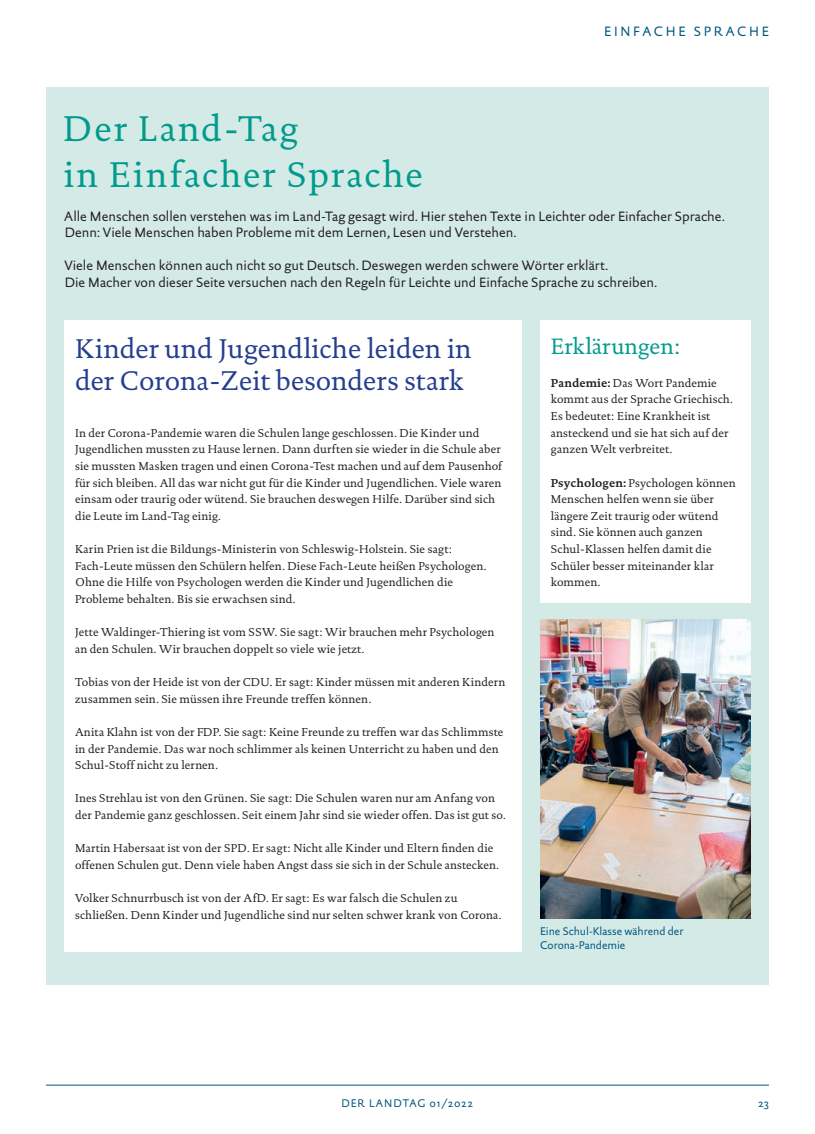
<style>
.page{position:relative;width:815px;height:1134px;background:#fff}
.page>*{position:absolute;margin:0;border:0;box-sizing:border-box;transform-origin:0 0}
.t1{font:36.25px/46.1px "DTL Documenta ST";letter-spacing:.05em;color:#009b8c}
.t2{font:27.5px/32.5px "DTL Documenta ST";letter-spacing:.005em;color:#253f8e}
._013___H3___Meldunge{font:22.5px "DTL Documenta ST";letter-spacing:.005em;color:#009b8c}
.t3{font:13.75px/16.6px "DTL Documenta Sans ST";color:#231f20}
.t4{font:13.75px "DTL Documenta Sans ST";letter-spacing:.2em;color:#00567e}
._024___P2___Fließtex{font:11.62px/16.6px "DTL Documenta ST";letter-spacing:.01em;color:#231f20}
._036___BU___links{font:11.25px/13.8px "DTL Documenta Sans T";letter-spacing:-.005em;color:#00567e}
.t5{font:11.25px "DTL Documenta Sans ST";letter-spacing:.08em;color:#00567e}
.s1{font-weight:700}
</style>
<div class="page">
<div style="left:46px;top:87px;width:723px;height:898px;background:#d3eae7"></div>
<div style="left:64px;top:320px;width:458px;height:632px;background:#fff"></div>
<div style="left:540px;top:320px;width:210px;height:283px;background:#fff"></div>
<hr style="left:46px;top:1085px;width:723px;height:1px;background:#00567e">
<img style="left:540px;top:619px;width:210px;height:300px">
<p class="t4" style="left:604px;top:23px;width:166px">EINFACHE SPRACHE</p>
<p class="t1" style="left:63px;top:106px;width:361px">Der Land-Tag<br>in Einfacher Sprache</p>
<p class="t3" style="left:64px;top:207px;width:662px">Alle Menschen sollen verstehen was im Land-Tag gesagt wird. Hier stehen Texte in Leichter oder Einfacher Sprache.</p>
<p class="t3" style="left:65px;top:224px;width:453px">Denn: Viele Menschen haben Probleme mit dem Lernen, Lesen und Verstehen.</p>
<p class="t3" style="left:64px;top:257px;width:594px">Viele Menschen können auch nicht so gut Deutsch. Deswegen werden schwere Wörter erklärt.<br>Die Macher von dieser Seite versuchen nach den Regeln für Leichte und Einfache Sprache zu schreiben.</p>
<p class="t2" style="left:75px;top:332px;width:398px">Kinder und Jugendliche leiden in der Corona-Zeit besonders stark</p>
<p class="_024___P2___Fließtex" style="left:75px;top:424px;width:429px">In der Corona-Pandemie waren die Schulen lange geschlossen. Die Kinder und Jugendlichen mussten zu Hause lernen. Dann durften sie wieder in die Schule aber sie mussten Masken tragen und einen Corona-Test machen und auf dem Pausenhof für sich bleiben. All das war nicht gut für die Kinder und Jugendlichen. Viele waren einsam oder traurig oder wütend. Sie brauchen deswegen Hilfe. Darüber sind sich die Leute im Land-Tag einig.</p>
<p class="_024___P2___Fließtex" style="left:75px;top:541px;width:413px">Karin Prien ist die Bildungs-Ministerin von Schleswig-Holstein. Sie sagt:<br>Fach-Leute müssen den Schülern helfen. Diese Fach-Leute heißen Psychologen.<br>Ohne die Hilfe von Psychologen werden die Kinder und Jugendlichen die Probleme behalten. Bis sie erwachsen sind.</p>
<p class="_024___P2___Fließtex" style="left:75px;top:624px;width:421px">Jette Waldinger-Thiering ist vom SSW. Sie sagt: Wir brauchen mehr Psychologen an den Schulen. Wir brauchen doppelt so viele wie jetzt.</p>
<p class="_024___P2___Fließtex" style="left:75px;top:674px;width:432px">Tobias von der Heide ist von der CDU. Er sagt: Kinder müssen mit anderen Kindern zusammen sein. Sie müssen ihre Freunde treffen können.</p>
<p class="_024___P2___Fließtex" style="left:75px;top:724px;width:430px">Anita Klahn ist von der FDP. Sie sagt: Keine Freunde zu treffen war das Schlimmste in der Pandemie. Das war noch schlimmer als keinen Unterricht zu haben und den<br>Schul-Stoff nicht zu lernen.</p>
<p class="_024___P2___Fließtex" style="left:75px;top:790px;width:432px">Ines Strehlau ist von den Grünen. Sie sagt: Die Schulen waren nur am Anfang von der Pandemie ganz geschlossen. Seit einem Jahr sind sie wieder offen. Das ist gut so.</p>
<p class="_024___P2___Fließtex" style="left:75px;top:840px;width:425px">Martin Habersaat ist von der SPD. Er sagt: Nicht alle Kinder und Eltern finden die offenen Schulen gut. Denn viele haben Angst dass sie sich in der Schule anstecken.</p>
<p class="_024___P2___Fließtex" style="left:75px;top:890px;width:428px">Volker Schnurrbusch ist von der AfD. Er sagt: Es war falsch die Schulen zu schließen. Denn Kinder und Jugendliche sind nur selten schwer krank von Corona.</p>
<p class="_013___H3___Meldunge" style="left:551px;top:333px;width:131px">Erklärungen:</p>
<p class="_024___P2___Fließtex" style="left:551px;top:374px;width:184px"><span class="s1">Pandemie:</span> Das Wort Pandemie kommt aus der Sprache Griechisch.<br>Es bedeutet: Eine Krankheit ist ansteckend und sie hat sich auf der ganzen Welt verbreitet.</p>
<p class="_024___P2___Fließtex" style="left:551px;top:474px;width:186px"><span class="s1">Psychologen:</span> Psychologen können<br>Menschen helfen wenn sie über längere Zeit traurig oder wütend sind. Sie können auch ganzen<br>Schul-Klassen helfen damit die<br>Schüler besser miteinander klar kommen.</p>
<p class="_036___BU___links" style="left:540px;top:924px;width:145px">Eine Schul-Klasse während der<br>Corona-Pandemie</p>
<p class="t5" style="left:341px;top:1097px;width:133px">DER LANDTAG 01/2022</p>
<p class="t5" style="left:758px;top:1097px;width:12px">23</p>
</div>
